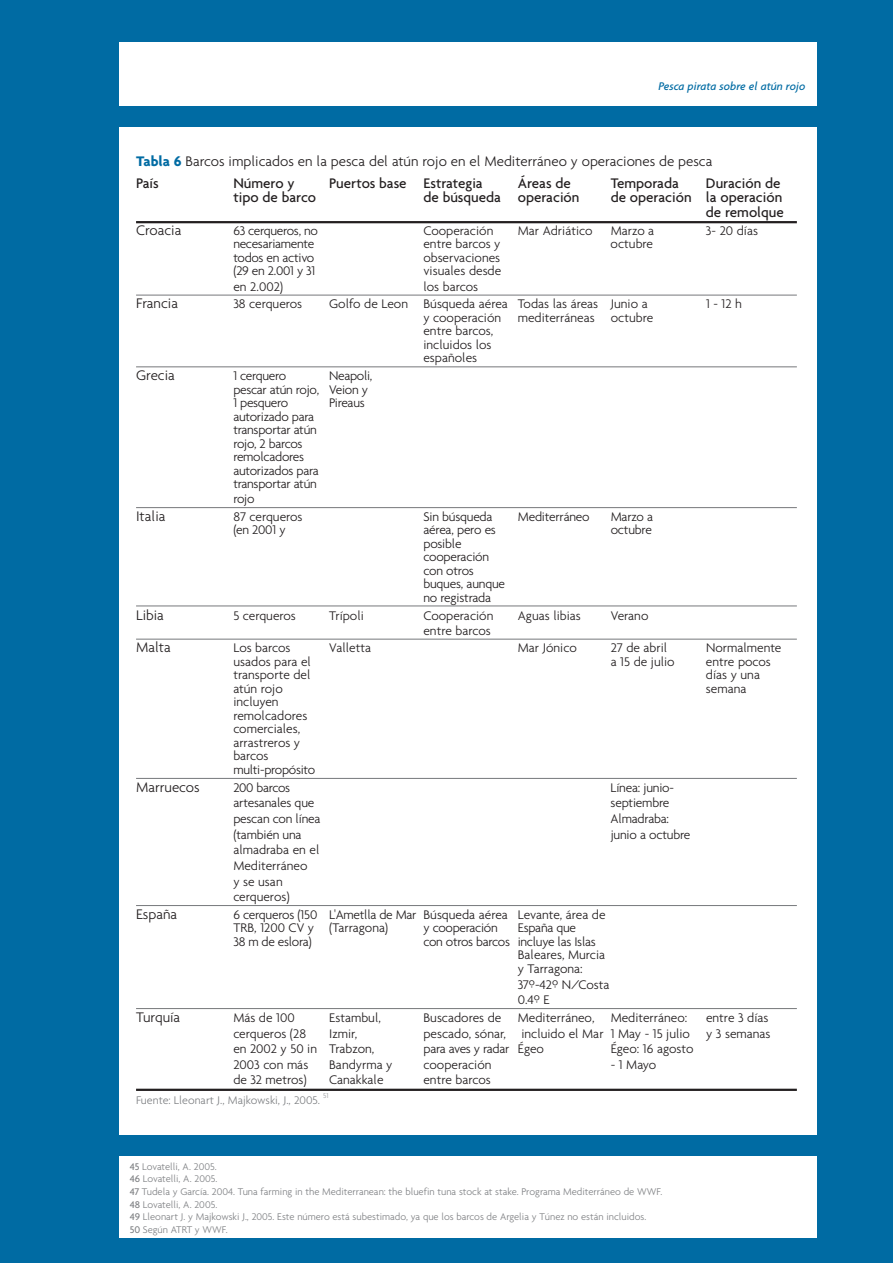
<style>
.page{position:relative;width:893px;height:1263px;background:#006ba3}
.page>*{position:absolute;margin:0;border:0;box-sizing:border-box;transform-origin:0 0}
.t1{font:300 15px/22px "Agenda";color:#231f20}
.t2{font:500 15px/15px "Agenda";color:#231f20;text-align:right}
.t3{font:300 13.5px/13.5px "Agenda";letter-spacing:-.005em;color:#231f20}
.t4{font:300 12px "Agenda";color:#808285}
.t5{font:italic 500 12px "Agenda";color:#006ba3}
.t6{font:300 10.5px/12.6px "Agenda";color:#808285}
.s1{font-weight:700;color:#006ba3}
.s2{font-weight:500}
</style>
<div class="page">
<div style="left:119px;top:128px;width:697px;height:1007px;background:#fff"></div>
<div style="left:119px;top:43px;width:697px;height:63px;background:#fff"></div>
<div style="left:119px;top:1156px;width:697px;height:81px;background:#fff"></div>
<hr style="left:136px;top:221px;width:661px;height:2px;background:#231f20">
<hr style="left:136px;top:295px;width:661px;height:1px;background:#76787b">
<hr style="left:136px;top:367px;width:661px;height:1px;background:#76787b">
<hr style="left:136px;top:507px;width:661px;height:1px;background:#76787b">
<hr style="left:136px;top:606px;width:661px;height:1px;background:#76787b">
<hr style="left:136px;top:639px;width:661px;height:1px;background:#76787b">
<hr style="left:136px;top:778px;width:661px;height:1px;background:#76787b">
<hr style="left:136px;top:905px;width:661px;height:1px;background:#76787b">
<hr style="left:136px;top:1008px;width:661px;height:1px;background:#76787b">
<hr style="left:136px;top:1089px;width:661px;height:2px;background:#231f20">
<p class="t5" style="left:658px;top:79px;width:148px">Pesca pirata sobre el atún rojo</p>
<p class="t1" style="left:136px;top:150px;width:578px"><span class="s1">Tabla 6</span> Barcos implicados en la pesca del atún rojo en el Mediterráneo y operaciones de pesca<br><span class="s2">País</span></p>
<p class="t2" style="left:233px;top:176px;width:63px">Número y</p>
<p class="t2" style="left:329px;top:176px;width:155px">Puertos base Estrategia</p>
<p class="t2" style="left:518px;top:176px;width:55px">Áreas de</p>
<p class="t2" style="left:611px;top:176px;width:70px">Temporada</p>
<p class="t2" style="left:706px;top:176px;width:76px">Duración de</p>
<p class="t2" style="left:233px;top:189px;width:84px">tipo de barco</p>
<p class="t2" style="left:423px;top:189px;width:158px">de búsqueda operación</p>
<p class="t2" style="left:611px;top:189px;width:175px">de operación la operación de remolque</p>
<p class="t1" style="left:136px;top:218px;width:47px">Croacia</p>
<p class="t3" style="left:233px;top:223px;width:86px">63 cerqueros, no</p>
<p class="t3" style="left:423px;top:223px;width:71px">Cooperación</p>
<p class="t3" style="left:518px;top:223px;width:76px">Mar Adriático</p>
<p class="t3" style="left:611px;top:223px;width:45px">Marzo a</p>
<p class="t3" style="left:706px;top:223px;width:54px">3- 20 días</p>
<p class="t3" style="left:233px;top:237px;width:83px">necesariamente</p>
<p class="t3" style="left:423px;top:237px;width:79px">entre barcos y</p>
<p class="t3" style="left:611px;top:237px;width:44px">octubre</p>
<p class="t3" style="left:233px;top:250px;width:83px">todos en activo</p>
<p class="t3" style="left:423px;top:250px;width:78px">observaciones</p>
<p class="t3" style="left:233px;top:264px;width:84px">(29 en 2.001 y 31</p>
<p class="t3" style="left:423px;top:264px;width:79px">visuales desde</p>
<p class="t3" style="left:233px;top:279px;width:51px">en 2.002)</p>
<p class="t3" style="left:423px;top:279px;width:56px">los barcos</p>
<p class="t1" style="left:136px;top:292px;width:43px">Francia</p>
<p class="t3" style="left:233px;top:297px;width:70px">38 cerqueros</p>
<p class="t3" style="left:329px;top:297px;width:320px">Golfo de Leon Búsqueda aérea Todas las áreas Junio a</p>
<p class="t3" style="left:706px;top:297px;width:38px">1 - 12 h</p>
<p class="t3" style="left:423px;top:310px;width:231px">y cooperación mediterráneas octubre entre barcos,<br>incluidos los<br>españoles</p>
<p class="t1" style="left:136px;top:364px;width:40px">Grecia</p>
<p class="t3" style="left:233px;top:369px;width:54px">1 cerquero</p>
<p class="t3" style="left:233px;top:369px;width:141px;text-indent:96px">Neapoli, pescar atún rojo, Veion y<br>1 pesquero</p>
<p class="t3" style="left:329px;top:396px;width:37px">Pireaus</p>
<p class="t3" style="left:233px;top:409px;width:87px">autorizado para transportar atún rojo, 2 barcos remolcadores autorizados para transportar atún</p>
<p class="t3" style="left:233px;top:492px;width:23px">rojo</p>
<p class="t1" style="left:136px;top:505px;width:31px">Italia</p>
<p class="t3" style="left:233px;top:509px;width:71px">87 cerqueros</p>
<p class="t3" style="left:423px;top:509px;width:71px">Sin búsqueda</p>
<p class="t3" style="left:518px;top:509px;width:73px">Mediterráneo</p>
<p class="t3" style="left:611px;top:509px;width:44px">Marzo a</p>
<p class="t3" style="left:233px;top:523px;width:54px">(en 2001 y</p>
<p class="t3" style="left:423px;top:523px;width:74px">aérea, pero es</p>
<p class="t3" style="left:611px;top:523px;width:43px">octubre</p>
<p class="t3" style="left:423px;top:536px;width:83px">posible cooperación con otros buques, aunque no registrada</p>
<p class="t1" style="left:136px;top:603px;width:29px">Libia</p>
<p class="t3" style="left:233px;top:608px;width:64px">5 cerqueros</p>
<p class="t3" style="left:329px;top:608px;width:36px">Trípoli</p>
<p class="t3" style="left:423px;top:608px;width:71px">Cooperación</p>
<p class="t3" style="left:518px;top:608px;width:65px">Aguas libias</p>
<p class="t3" style="left:611px;top:608px;width:39px">Verano</p>
<p class="t3" style="left:423px;top:623px;width:69px">entre barcos</p>
<p class="t1" style="left:136px;top:636px;width:36px">Malta</p>
<p class="t3" style="left:233px;top:641px;width:59px">Los barcos</p>
<p class="t3" style="left:329px;top:641px;width:44px">Valletta</p>
<p class="t3" style="left:518px;top:641px;width:61px">Mar Jónico</p>
<p class="t3" style="left:611px;top:641px;width:58px">27 de abril</p>
<p class="t3" style="left:706px;top:641px;width:77px">Normalmente</p>
<p class="t3" style="left:233px;top:654px;width:79px">usados para el</p>
<p class="t3" style="left:611px;top:654px;width:66px">a 15 de julio</p>
<p class="t3" style="left:706px;top:654px;width:66px">entre pocos</p>
<p class="t3" style="left:233px;top:668px;width:79px">transporte del</p>
<p class="t3" style="left:706px;top:668px;width:56px">días y una</p>
<p class="t3" style="left:233px;top:681px;width:51px">atún rojo</p>
<p class="t3" style="left:706px;top:681px;width:42px">semana</p>
<p class="t3" style="left:233px;top:695px;width:83px">incluyen remolcadores comerciales, arrastreros y barcos multi-propósito</p>
<p class="t1" style="left:136px;top:775px;width:65px">Marruecos</p>
<p class="t3" style="left:233px;top:780px;width:58px">200 barcos</p>
<p class="t3" style="left:611px;top:780px;width:65px">Línea: junio-</p>
<p class="t3" style="left:233px;top:796px;width:83px">artesanales que</p>
<p class="t3" style="left:611px;top:796px;width:60px">septiembre</p>
<p class="t3" style="left:233px;top:811px;width:89px">pescan con línea</p>
<p class="t3" style="left:611px;top:811px;width:60px">Almadraba:</p>
<p class="t3" style="left:233px;top:827px;width:70px">(también una</p>
<p class="t3" style="left:611px;top:827px;width:81px">junio a octubre</p>
<p class="t3" style="left:233px;top:842px;width:88px;line-height:15.6px">almadraba en el<br>Mediterráneo<br>y se usan cerqueros)</p>
<p class="t1" style="left:136px;top:903px;width:43px">España</p>
<p class="t3" style="left:233px;top:907px;width:374px">6 cerqueros (150 L'Ametlla de Mar Búsqueda aérea Levante, área de<br>TRB, 1200 CV y (Tarragona)</p>
<p class="t3" style="left:424px;top:921px;width:76px">y cooperación</p>
<p class="t3" style="left:518px;top:921px;width:60px">España que</p>
<p class="t3" style="left:233px;top:934px;width:80px">38 m de eslora)</p>
<p class="t3" style="left:518px;top:934px;width:89px;text-indent:-94px">con otros barcos incluye las Islas<br>Baleares, Murcia y Tarragona:</p>
<p class="t3" style="left:518px;top:976px;width:93px;line-height:15.6px">37º-42º N/Costa<br>0.4º E</p>
<p class="t1" style="left:136px;top:1006px;width:46px">Turquía</p>
<p class="t3" style="left:233px;top:1010px;width:63px">Más de 100</p>
<p class="t3" style="left:329px;top:1010px;width:53px">Estambul,</p>
<p class="t3" style="left:423px;top:1010px;width:265px">Buscadores de Mediterráneo, Mediterráneo:</p>
<p class="t3" style="left:706px;top:1010px;width:64px">entre 3 días</p>
<p class="t3" style="left:233px;top:1026px;width:74px">cerqueros (28</p>
<p class="t3" style="left:329px;top:1026px;width:30px">Izmir,</p>
<p class="t3" style="left:423px;top:1026px;width:349px">pescado, sónar, incluido el Mar 1 May - 15 julio y 3 semanas</p>
<p class="t3" style="left:233px;top:1042px;width:143px">en 2002 y 50 in Trabzon,</p>
<p class="t3" style="left:423px;top:1042px;width:122px">para aves y radar Égeo</p>
<p class="t3" style="left:611px;top:1042px;width:84px">Égeo: 16 agosto</p>
<p class="t3" style="left:233px;top:1057px;width:77px">2003 con más</p>
<p class="t3" style="left:329px;top:1057px;width:65px">Bandyrma y</p>
<p class="t3" style="left:423px;top:1057px;width:69px">cooperación</p>
<p class="t3" style="left:611px;top:1057px;width:47px">- 1 Mayo</p>
<p class="t3" style="left:233px;top:1073px;width:75px">de 32 metros)</p>
<p class="t3" style="left:329px;top:1073px;width:56px">Canakkale</p>
<p class="t3" style="left:423px;top:1073px;width:69px">entre barcos</p>
<p class="t4" style="left:136px;top:1092px;width:194px">Fuente: Lleonart J., Majkowski, J., 2005. <sup>51</sup></p>
<p class="t6" style="left:130px;top:1160px;width:534px"><span class="s2">45</span> Lovatelli, A. 2005.<br><span class="s2">46</span> Lovatelli, A. 2005.<br><span class="s2">47</span> Tudela y García. 2004. Tuna farming in the Mediterranean: the bluefin tuna stock at stake. Programa Mediterráneo de WWF.<br><span class="s2">48</span> Lovatelli, A. 2005.<br><span class="s2">49</span> Lleonart J. y Majkowski J., 2005. Este número está subestimado, ya que los barcos de Argelia y Túnez no están incluidos.<br><span class="s2">50</span> Según ATRT y WWF.</p>
</div>
